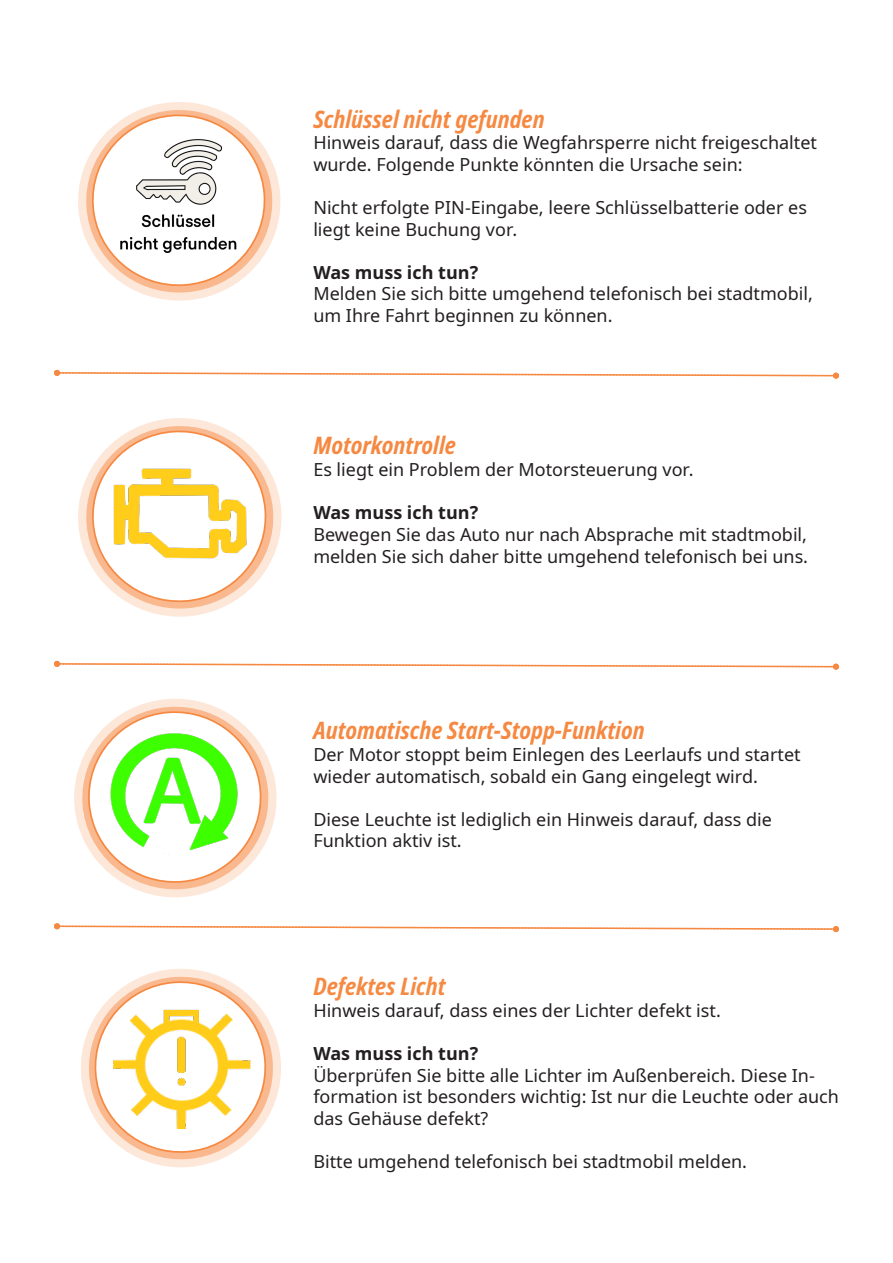
<style>
.page{position:relative;width:893px;height:1263px;background:#fff}
.page>*{position:absolute;margin:0;border:0;box-sizing:border-box;transform-origin:0 0}
.t1{font:italic 700 condensed 24px "Noto Sans";color:#f68942}
.t2{font:italic 700 condensed 24px "Noto Sans";color:#f58a43}
.t3{font:18px/21.6px "Noto Sans";color:#231f20}
.s1{font-weight:700}
</style>
<div class="page">
<svg style="left:78px;top:102px;width:203px;height:199px"></svg>
<svg style="left:78px;top:418px;width:204px;height:199px"></svg>
<svg style="left:74px;top:698px;width:203px;height:200px"></svg>
<svg style="left:54px;top:370px;width:785px;height:9px"></svg>
<img style="left:92px;top:452px;width:167px;height:110px">
<img style="left:90px;top:110px;width:190px;height:185px">
<svg style="left:54px;top:661px;width:785px;height:9px"></svg>
<img style="left:82px;top:730px;width:188px;height:134px">
<svg style="left:81px;top:969px;width:200px;height:199px"></svg>
<img style="left:111px;top:1004px;width:145px;height:124px">
<svg style="left:54px;top:923px;width:785px;height:9px"></svg>
<p class="t1" style="left:313px;top:102px;width:233px">Schlüssel nicht gefunden</p>
<p class="t3" style="left:313px;top:132px;width:505px">Hinweis darauf, dass die Wegfahrsperre nicht freigeschaltet wurde. Folgende Punkte könnten die Ursache sein:</p>
<p class="t3" style="left:313px;top:197px;width:495px">Nicht erfolgte PIN-Eingabe, leere Schlüsselbatterie oder es liegt keine Buchung vor.</p>
<p class="t3" style="left:313px;top:262px;width:501px"><span class="s1">Was muss ich tun?<br></span>Melden Sie sich bitte umgehend telefonisch bei stadtmobil,</p>
<p class="t3" style="left:313px;top:305px;width:301px">um Ihre Fahrt beginnen zu können.</p>
<p class="t1" style="left:313px;top:429px;width:144px">Motorkontrolle</p>
<p class="t3" style="left:313px;top:459px;width:382px">Es liegt ein Problem der Motorsteuerung vor.</p>
<p class="t3" style="left:313px;top:502px;width:496px"><span class="s1">Was muss ich tun?<br></span>Bewegen Sie das Auto nur nach Absprache mit stadtmobil, melden Sie sich daher bitte umgehend telefonisch bei uns.</p>
<p class="t1" style="left:313px;top:714px;width:333px">Automatische Start-Stopp-Funktion</p>
<p class="t3" style="left:313px;top:744px;width:489px">Der Motor stoppt beim Einlegen des Leerlaufs und startet wieder automatisch, sobald ein Gang eingelegt wird.</p>
<p class="t3" style="left:313px;top:809px;width:460px">Diese Leuchte ist lediglich ein Hinweis darauf, dass die</p>
<p class="t3" style="left:313px;top:830px;width:150px">Funktion aktiv ist.</p>
<p class="t2" style="left:313px;top:970px;width:134px">Defektes Licht</p>
<p class="t3" style="left:313px;top:1000px;width:409px">Hinweis darauf, dass eines der Lichter defekt ist.</p>
<p class="t3" style="left:313px;top:1043px;width:527px"><span class="s1">Was muss ich tun?<br></span>Überprüfen Sie bitte alle Lichter im Außenbereich. Diese In&shy;formation ist besonders wichtig: Ist nur die Leuchte oder auch das Gehäuse defekt?</p>
<p class="t3" style="left:313px;top:1151px;width:435px">Bitte umgehend telefonisch bei stadtmobil melden.</p>
</div>
